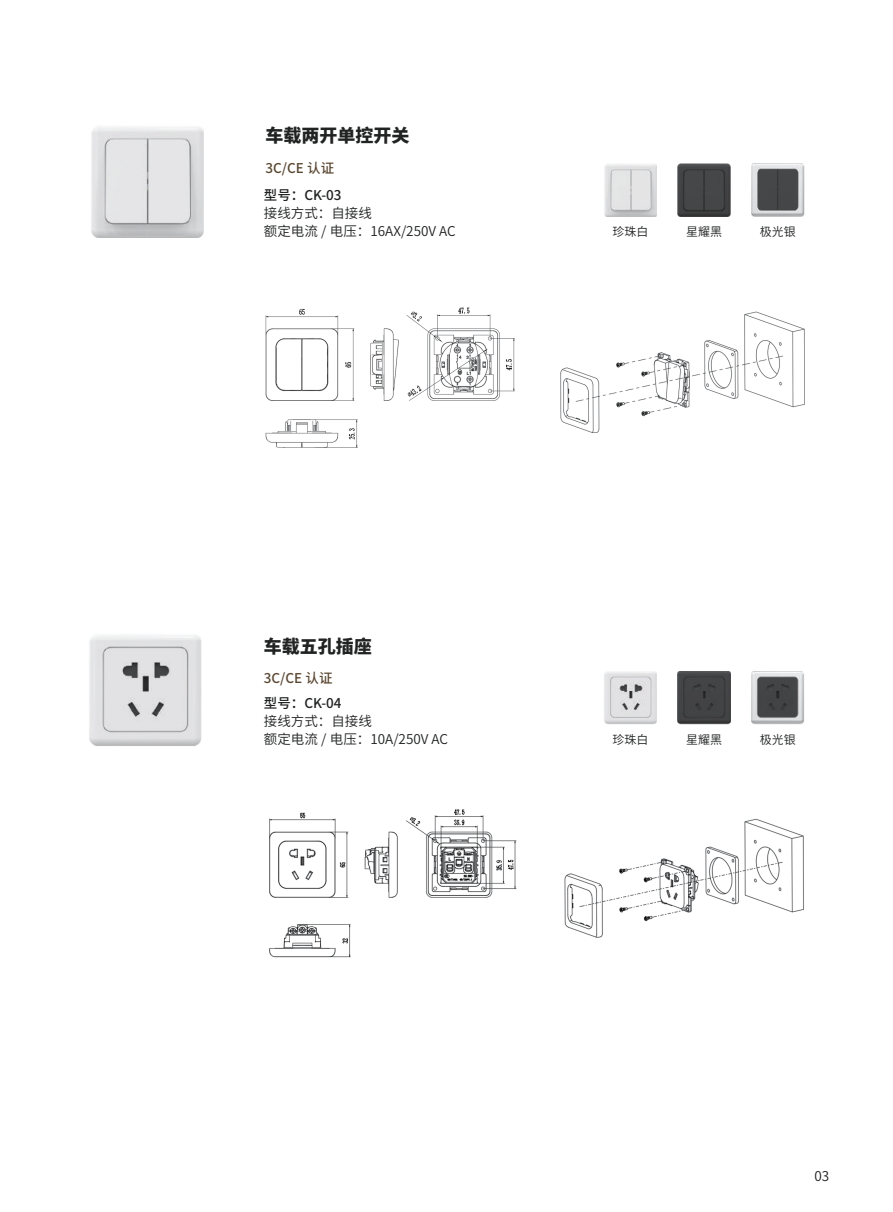
<style>
.page{position:relative;width:893px;height:1212px;background:#fff}
.page>*{position:absolute;margin:0;border:0;box-sizing:border-box;transform-origin:0 0}
.t1{font:800 18px "Source Han Sans CN";color:#212222}
.t2{font:13.5px/18px "Source Han Sans CN";color:#212222}
.t3{font:500 13.5px "Source Han Sans CN";color:#212222}
.t4{font:500 13.5px "Source Han Sans CN";color:#5a4732}
.t5{font:13.5px "Source Han Sans CN";color:#231f20}
.t6{font:12px "Source Han Sans CN";color:#212222}
</style>
<div class="page">
<img style="left:604px;top:164px;width:53px;height:53px">
<img style="left:677px;top:163px;width:54px;height:54px">
<img style="left:751px;top:163px;width:53px;height:54px">
<img style="left:91px;top:127px;width:113px;height:111px">
<img style="left:561px;top:311px;width:243px;height:121px">
<img style="left:265px;top:307px;width:250px;height:141px">
<img style="left:564px;top:818px;width:240px;height:120px">
<img style="left:269px;top:809px;width:248px;height:149px">
<img style="left:604px;top:671px;width:53px;height:53px">
<img style="left:677px;top:671px;width:54px;height:53px">
<img style="left:751px;top:671px;width:53px;height:53px">
<img style="left:89px;top:635px;width:113px;height:111px">
<h1 class="t1" style="left:266px;top:126px;width:145px">车载两开单控开关</h1>
<p class="t4" style="left:266px;top:161px;width:70px">3C/CE 认证</p>
<p class="t3" style="left:264px;top:187px;width:79px">型号：CK-03</p>
<p class="t2" style="left:264px;top:204px;width:193px">接线方式：自接线<br>额定电流 / 电压：16AX/250V AC</p>
<p class="t6" style="left:612px;top:225px;width:37px">珍珠白</p>
<p class="t6" style="left:686px;top:225px;width:37px">星耀黑</p>
<p class="t6" style="left:760px;top:225px;width:38px">极光银</p>
<h1 class="t1" style="left:264px;top:636px;width:109px">车载五孔插座</h1>
<p class="t4" style="left:264px;top:670px;width:70px">3C/CE 认证</p>
<p class="t3" style="left:264px;top:695px;width:79px">型号：CK-04</p>
<p class="t2" style="left:264px;top:712px;width:186px">接线方式：自接线<br>额定电流 / 电压：10A/250V AC</p>
<p class="t6" style="left:612px;top:732px;width:37px">珍珠白</p>
<p class="t6" style="left:686px;top:732px;width:37px">星耀黑</p>
<p class="t6" style="left:760px;top:732px;width:38px">极光银</p>
<p class="t5" style="left:814px;top:1169px;width:16px">03</p>
</div>
